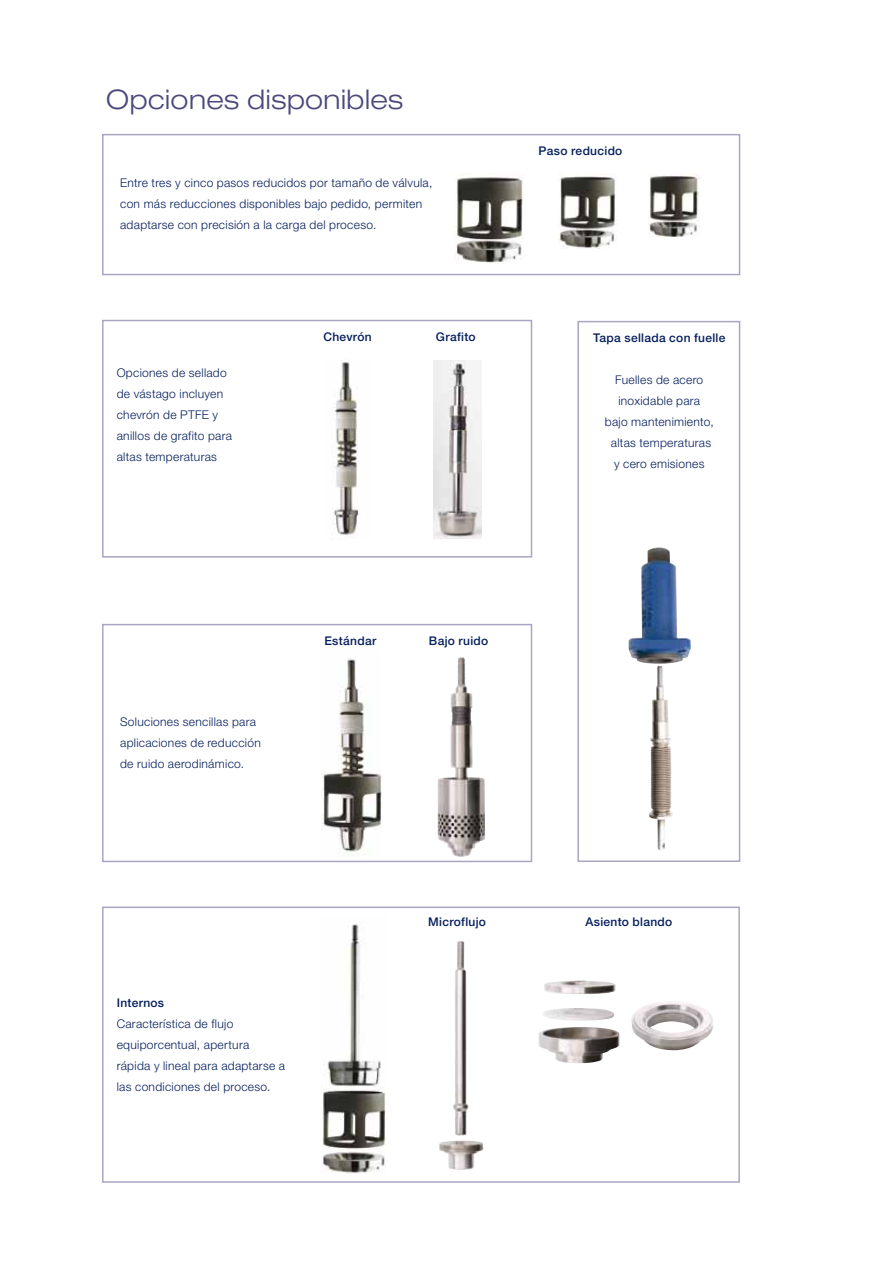
<style>
.page{position:relative;width:893px;height:1263px;background:#fff}
.page>*{position:absolute;margin:0;border:0;box-sizing:border-box;transform-origin:0 0}
.t1{font:300 expanded 27px "Helvetica Neue LT Pro";letter-spacing:.015em;color:#4a487d}
.t2{font:300 12px/21px "Helvetica Neue LT Pro";letter-spacing:.025em;color:#051e5b}
.t3{font:500 12px "Helvetica Neue LT Pro";letter-spacing:.025em;color:#051e5b}
</style>
<div class="page">
<div style="left:577px;top:321px;width:163px;height:541px;background:#fff;border:2px solid #a9a5c3"></div>
<div style="left:102px;top:320px;width:430px;height:238px;background:#fff;border:2px solid #a9a5c3"></div>
<div style="left:102px;top:134px;width:638px;height:141px;background:#fff;border:2px solid #a9a5c3"></div>
<div style="left:102px;top:624px;width:430px;height:238px;background:#fff;border:2px solid #a9a5c3"></div>
<div style="left:102px;top:906px;width:638px;height:277px;background:#fff;border:2px solid #a9a5c3"></div>
<img style="left:322px;top:924px;width:64px;height:249px">
<img style="left:558px;top:173px;width:60px;height:76px">
<img style="left:455px;top:173px;width:69px;height:90px">
<img style="left:649px;top:173px;width:51px;height:65px">
<img style="left:332px;top:360px;width:27px;height:180px">
<img style="left:321px;top:658px;width:60px;height:198px">
<img style="left:437px;top:657px;width:48px;height:200px">
<img style="left:439px;top:941px;width:44px;height:229px">
<img style="left:538px;top:980px;width:81px;height:84px">
<img style="left:631px;top:1001px;width:82px;height:50px">
<img style="left:628px;top:547px;width:63px;height:303px">
<img style="left:434px;top:361px;width:48px;height:177px">
<h1 class="t1" style="left:106px;top:83px;width:298px">Opciones disponibles</h1>
<p class="t2" style="left:120px;top:172px;width:314px">Entre tres y cinco pasos reducidos por tamaño de válvula, con más reducciones disponibles bajo pedido, permiten adaptarse con precisión a la carga del proceso.</p>
<p class="t2" style="left:117px;top:362px;width:117px">Opciones de sellado de vástago incluyen chevrón de PTFE y anillos de grafito para altas temperaturas</p>
<p class="t3" style="left:323px;top:330px;width:50px">Chevrón</p>
<p class="t3" style="left:436px;top:330px;width:41px">Grafito</p>
<p class="t3" style="left:539px;top:144px;width:85px">Paso reducido</p>
<p class="t3" style="left:593px;top:331px;width:134px">Tapa sellada con fuelle</p>
<p class="t2" style="left:605px;top:369px;width:110px;text-align:center">Fuelles de acero inoxidable para<br>bajo mantenimiento, altas temperaturas y cero emisiones</p>
<p class="t2" style="left:120px;top:711px;width:142px">Soluciones sencillas para aplicaciones de reducción de ruido aerodinámico.</p>
<p class="t3" style="left:324px;top:634px;width:54px">Estándar</p>
<p class="t3" style="left:429px;top:634px;width:61px">Bajo ruido</p>
<p class="t3" style="left:117px;top:996px;width:49px">Internos</p>
<p class="t2" style="left:117px;top:1013px;width:170px">Característica de flujo equiporcentual, apertura rápida y lineal para adaptarse a las condiciones del proceso.</p>
<p class="t3" style="left:428px;top:915px;width:59px">Microflujo</p>
<p class="t3" style="left:585px;top:915px;width:88px">Asiento blando</p>
</div>
